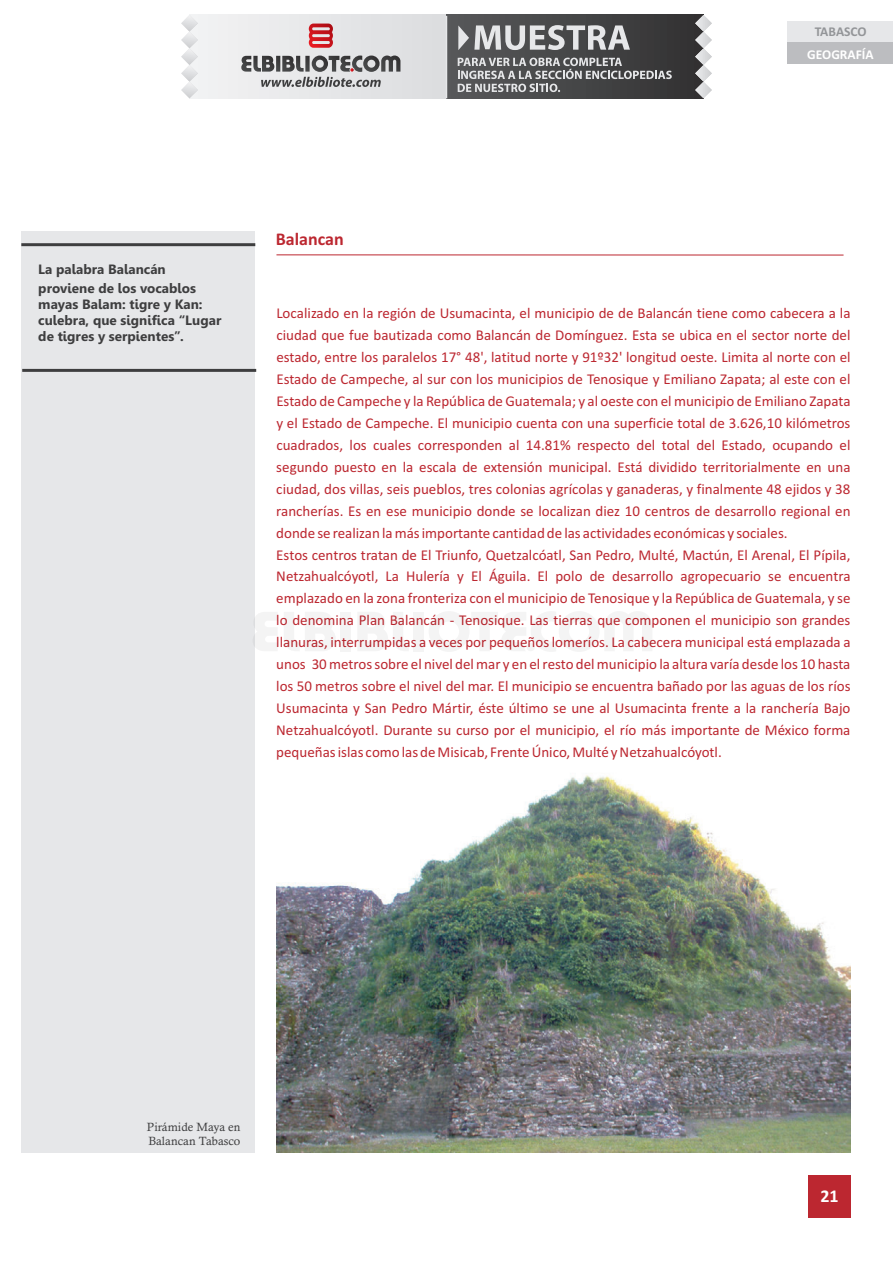
<style>
.page{position:relative;width:893px;height:1263px;background:#fff}
.page>*{position:absolute;margin:0;border:0;box-sizing:border-box;transform-origin:0 0}
.t1{font:700 18px "Calibri";color:#bc2730}
.t2{font:700 18px "Calibri";color:#fff}
.t3{font:15px/21.9px "Calibri";color:#bc2730}
.t4{font:700 13.5px/15.8px "Gisha";color:#3e3e3f}
.t5{font:700 13.5px "Calibri";color:#fff}
.t6{font:700 13.5px "Calibri";color:#939598}
.t7{font:12px/13.8px "Calisto";color:#3e3e3f}
</style>
<div class="page">
<div style="left:808px;top:1175px;width:42px;height:43px;background:#bc2730"></div>
<div style="left:21px;top:231px;width:234px;height:921px;background:#e6e7e9"></div>
<div style="left:787px;top:21px;width:106px;height:21px;background:#e6e7e9"></div>
<div style="left:787px;top:42px;width:106px;height:22px;background:#bcbdc0"></div>
<hr style="left:276px;top:255px;width:567px;height:1px;background:#bc2730">
<img style="left:277px;top:775px;width:573px;height:377px">
<hr style="left:21px;top:243px;width:234px;height:3px;background:#3e3e3f">
<hr style="left:22px;top:369px;width:234px;height:3px;background:#3e3e3f">
<div style="left:189px;top:15px;width:514px;height:83px;background:#e6e7e9"></div>
<svg style="left:255px;top:612px;width:22px;height:39px"></svg>
<svg style="left:284px;top:612px;width:51px;height:39px"></svg>
<div style="left:340px;top:612px;width:11px;height:39px;background:#f4f4f4"></div>
<svg style="left:358px;top:612px;width:50px;height:39px"></svg>
<div style="left:413px;top:612px;width:11px;height:39px;background:#f4f4f4"></div>
<svg style="left:429px;top:612px;width:223px;height:39px"></svg>
<div style="left:446px;top:15px;width:257px;height:83px;background:linear-gradient(to right,#5a5b5d,#323232)"></div>
<svg style="left:181px;top:15px;width:17px;height:83px"></svg>
<svg style="left:695px;top:15px;width:17px;height:83px"></svg>
<svg style="left:309px;top:24px;width:24px;height:24px"></svg>
<svg style="left:241px;top:56px;width:159px;height:31px"></svg>
<svg style="left:458px;top:58px;width:214px;height:34px"></svg>
<svg style="left:458px;top:25px;width:172px;height:25px"></svg>
<hr style="left:446px;top:16px;width:1px;height:82px;background:#e6e7e9">
<p class="t6" style="left:815px;top:26px;width:53px">TABASCO</p>
<p class="t5" style="left:807px;top:48px;width:68px">GEOGRAFÍA</p>
<p class="t4" style="left:38px;top:261px;width:159px;line-height:19px">La palabra Balancán proviene de los vocablos</p>
<p class="t4" style="left:38px;top:298px;width:185px">mayas Balam: tigre y Kan: culebra, que significa “Lugar de tigres y serpientes”.</p>
<p class="t1" style="left:276px;top:231px;width:69px">Balancan</p>
<p class="t3" style="left:276px;top:303px;width:576px">Localizado en la región de Usumacinta, el municipio de de Balancán tiene como cabecera a la ciudad que fue bautizada como Balancán de Domínguez. Esta se ubica en el sector norte del estado, entre los paralelos 17° 48', latitud norte y 91º32' longitud oeste. Limita al norte con el Estado de Campeche, al sur con los municipios de Tenosique y Emiliano Zapata; al este con el Estado de Campeche y la República de Guatemala; y al oeste con el municipio de Emiliano Zapata y el Estado de Campeche. El municipio cuenta con una superficie total de 3.626,10 kilómetros cuadrados, los cuales corresponden al 14.81% respecto del total del Estado, ocupando el segundo puesto en la escala de extensión municipal. Está dividido territorialmente en una ciudad, dos villas, seis pueblos, tres colonias agrícolas y ganaderas, y finalmente 48 ejidos y 38 rancherías. Es en ese municipio donde se localizan diez 10 centros de desarrollo regional en donde se realizan la más importante cantidad de las actividades económicas y sociales.<br>Estos centros tratan de El Triunfo, Quetzalcóatl, San Pedro, Multé, Mactún, El Arenal, El Pípila, Netzahualcóyotl, La Hulería y El Águila. El polo de desarrollo agropecuario se encuentra emplazado en la zona fronteriza con el municipio de Tenosique y la República de Guatemala, y se lo denomina Plan Balancán - Tenosique. Las tierras que componen el municipio son grandes llanuras, interrumpidas a veces por pequeños lomeríos. La cabecera municipal está emplazada a unos 30 metros sobre el nivel del mar y en el resto del municipio la altura varía desde los 10 hasta los 50 metros sobre el nivel del mar. El municipio se encuentra bañado por las aguas de los ríos Usumacinta y San Pedro Mártir, éste último se une al Usumacinta frente a la ranchería Bajo Netzahualcóyotl. Durante su curso por el municipio, el río más importante de México forma pequeñas islas como las de Misicab, Frente Único, Multé y Netzahualcóyotl.</p>
<p class="t7" style="left:147px;top:1121px;width:95px">Pirámide Maya en<br>Balancan Tabasco</p>
<p class="t2" style="left:820px;top:1189px;width:20px">21</p>
</div>
